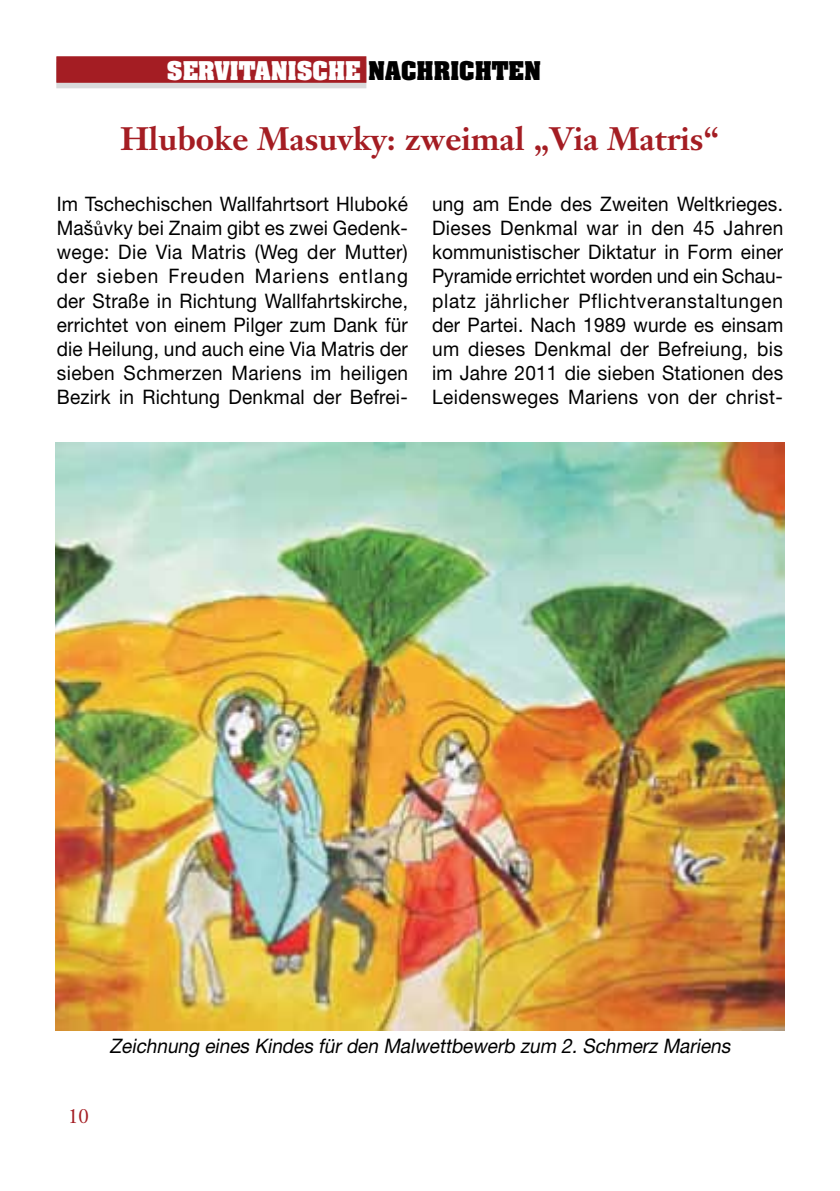
<style>
.page{position:relative;width:840px;height:1191px;background:#fff}
.page>*{position:absolute;margin:0;border:0;box-sizing:border-box;transform-origin:0 0}
.t1{font:700 32px "Janson Text";color:#a41d23}
.t2{font:700 22px "Aachen";color:#fff}
.t3{font:20px/24px "Helvetica Neue";letter-spacing:.015em;color:#000;text-align:justify;scale:.95 1}
.t4{font:italic 20px "Helvetica Neue";color:#000;scale:.95 1}
.t5{font:20px "Janson Text";color:#a41d23}
.s1{color:#000}
.s2{font-family:"Hoefler Text"}
</style>
<div class="page">
<svg style="left:57px;top:82px;width:309px;height:6px;background:#d2c0c2"></svg>
<div style="left:57px;top:57px;width:309px;height:25px;background:#a41d23"></div>
<img style="left:56px;top:442px;width:727px;height:588px">
<p class="t2" style="left:167px;top:54px;width:375px">SERVITANISCHE <span class="s1">NACHRICHTEN</span></p>
<h1 class="t1" style="left:120px;top:118px;width:600px">Hluboke Masuvky: zweimal „Via Matris“</h1>
<p class="t3" style="left:57px;top:192px;width:371px">Im Tschechischen Wallfahrtsort Hluboké Maš<span class="s2">ů</span>vky bei Znaim gibt es zwei Gedenk&shy;wege: Die Via Matris (Weg der Mutter) der sieben Freuden Mariens entlang der Straße in Richtung Wallfahrtskirche, errichtet von einem Pilger zum Dank für die Heilung, und auch eine Via Matris der sieben Schmerzen Mariens im heiligen Bezirk in Richtung Denkmal der Befrei-</p>
<p class="t3" style="left:432px;top:192px;width:371px">ung am Ende des Zweiten Weltkrieges.<br>Dieses Denkmal war in den 45 Jahren kommunistischer Diktatur in Form einer Pyramide errichtet worden und ein Schau&shy;platz jährlicher Pflichtveranstaltungen der Partei. Nach 1989 wurde es einsam um dieses Denkmal der Befreiung, bis im Jahre 2011 die sieben Stationen des Leidensweges Mariens von der christ-</p>
<p class="t5" style="left:68px;top:1103px;width:22px">10</p>
<p class="t4" style="left:110px;top:1034px;width:658px">Zeichnung eines Kindes für den Malwettbewerb zum 2. Schmerz Mariens</p>
</div>
